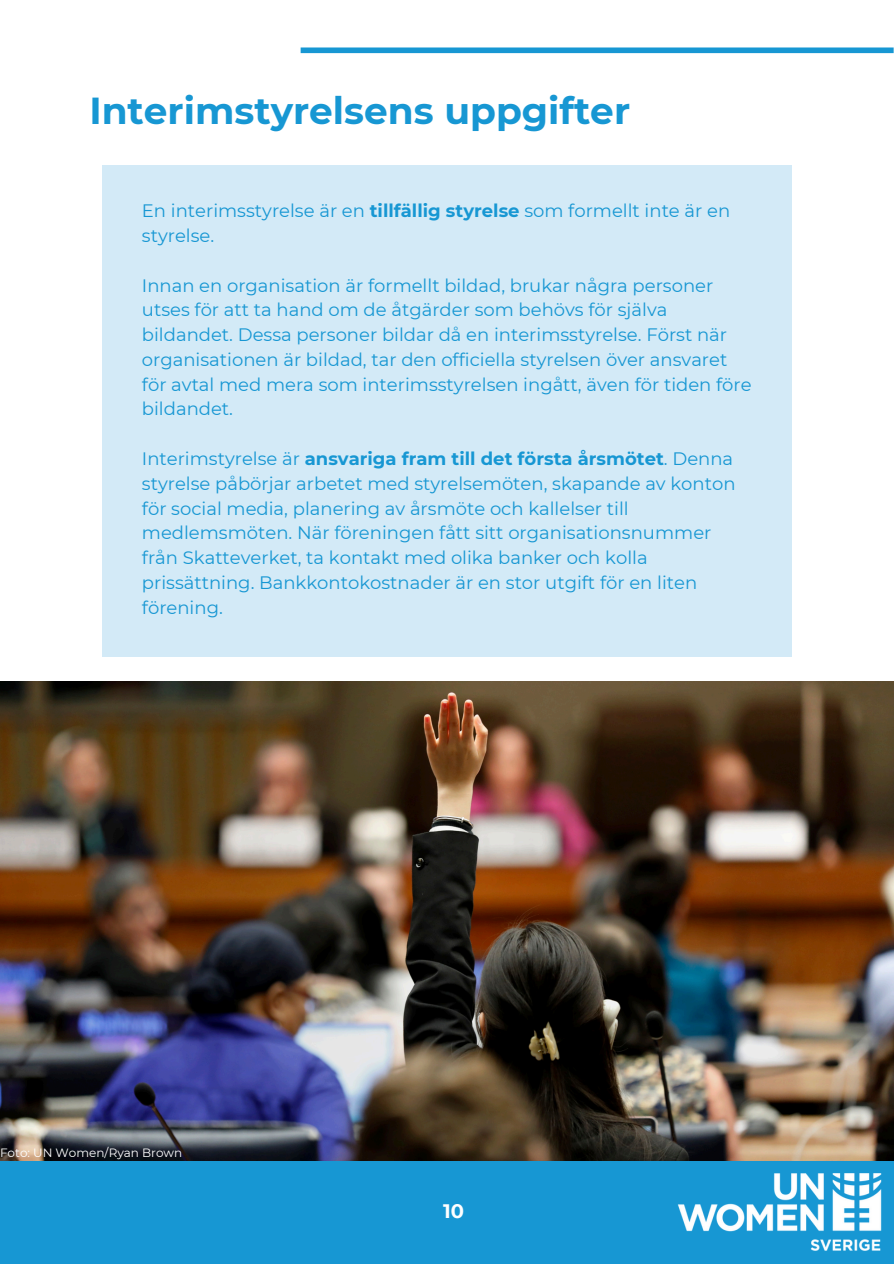
<style>
.page{position:relative;width:894px;height:1264px;background:#fff}
.page>*{position:absolute;margin:0;border:0;box-sizing:border-box;transform-origin:0 0}
.t1{font:700 37.5px "Montserrat";color:#1797d3}
.t2{font:700 19.5px "Montserrat";color:#fff}
.t3{font:18px/24.8px "Montserrat";color:#1797d3}
.t4{font:12px "Montserrat";color:#fff}
.s1{font-weight:700}
</style>
<div class="page">
<div style="left:0;top:1160px;width:893px;height:103px;background:#1797d3"></div>
<img style="left:674px;top:1173px;width:209px;height:77px">
<div style="left:300px;top:47px;width:593px;height:6px;background:#1797d3"></div>
<div style="left:102px;top:165px;width:689px;height:491px;background:#d3eaf7"></div>
<img style="left:0;top:681px;width:893px;height:479px">
<p class="t1" style="left:89px;top:87px;width:542px">Interimstyrelsens uppgifter</p>
<h1 class="t3" style="left:142px;top:198px;width:589px">En interimsstyrelse är en <span class="s1">tillfällig styrelse</span> som formellt inte är en styrelse.</h1>
<h2 class="t3" style="left:142px;top:273px;width:611px">Innan en organisation är formellt bildad, brukar några personer utses för att ta hand om de åtgärder som behövs för själva bildandet. Dessa personer bildar då en interimsstyrelse. Först när organisationen är bildad, tar den officiella styrelsen över ansvaret för avtal med mera som interimsstyrelsen ingått, även för tiden före bildandet.</h2>
<h2 class="t3" style="left:142px;top:446px;width:595px">Interimstyrelse är <span class="s1">ansvariga fram till det första årsmötet</span>. Denna styrelse påbörjar arbetet med styrelsemöten, skapande av konton för social media, planering av årsmöte och kallelser till medlemsmöten. När föreningen fått sitt organisationsnummer från Skatteverket, ta kontakt med olika banker och kolla prissättning. Bankkontokostnader är en stor utgift för en liten förening.</h2>
<p class="t4" style="left:0;top:1145px;width:184px">Foto: UN Women/Ryan Brown</p>
<h2 class="t2" style="left:443px;top:1198px;width:22px">10</h2>
</div>
